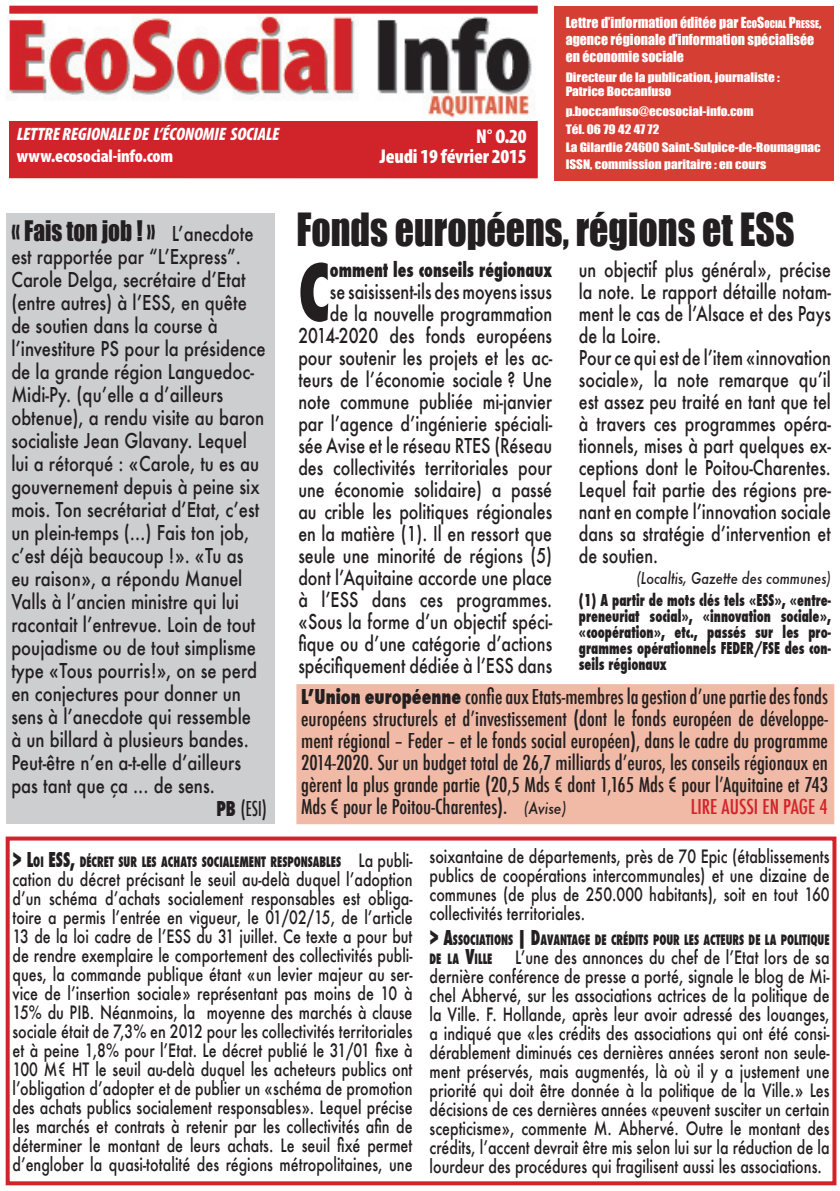
<style>
.page{position:relative;width:840px;height:1191px;background:#fff}
.page>*{position:absolute;margin:0;border:0;box-sizing:border-box;transform-origin:0 0}
.t1{font:800 condensed 76px "Futura";color:#231f20;scale:.82 1}
.t2{font:42px "Impact";color:#231f20;scale:.9 1}
.t3{font:500 20px/22px "Futura";color:#231f20;text-align:right;scale:.8 1}
.t4{font:500 20px "Futura";color:#231f20;scale:.83 1}
.t5{font:500 condensed 20px/22px "Futura";color:#231f20;text-align:justify}
.t6{font:900 condensed 20px/20px "Myriad Pro";letter-spacing:-.01em;color:#fff;text-align:right}
.t7{font:500 condensed 20px "Futura";color:#d1232a}
.t8{font:500 condensed 20px "Futura";color:#231f20;scale:.83 1}
.t9{font:800 condensed 19.4px "Futura";color:#231f20;scale:.82 1}
.t10{font:500 18px/19px "Futura";color:#231f20;text-align:justify;scale:.79 1}
.t11{font:italic 900 condensed 18px "Myriad Pro";letter-spacing:-.01em;color:#fff}
.t12{font:900 condensed 18px "Myriad Pro";letter-spacing:-.01em;color:#fff}
.t13{font:800 condensed 16px/16px "Futura";color:#231f20;text-align:justify;scale:.8 1}
.t14{font:italic 500 16px "Futura";color:#231f20;scale:.8 1}
.t15{font:800 condensed 14px/19px "Futura";color:#231f20;scale:.79 1}
.t16{font:14px/16.8px "Impact";color:#fff}
.t17{font:12px/17.6px "Impact";color:#fff;scale:1.1 1}
.s1{font-size:9.8px}
.s2{font-size:26px}
.s3{font-family:"Futura";font-weight:500;font-size:20px}
.s4{font-weight:800}
.s5{font-style:italic;font-stretch:normal;font-size:16px}
.s6{font-size:20px}
</style>
<div class="page">
<div style="left:9px;top:121px;width:528px;height:57px;background:#d1232a"></div>
<div style="left:9px;top:6px;width:528px;height:8px;background:#d1232a"></div>
<img style="left:7px;top:14px;width:527px;height:106px">
<div style="left:6px;top:213px;width:268px;height:610px;background:#cdced0"></div>
<div style="left:296px;top:684px;width:537px;height:140px;background:#f0baa6"></div>
<div style="left:6px;top:836px;width:830px;height:349px;border:4px solid #d1232a"></div>
<div style="left:554px;top:6px;width:279px;height:174px;background:#d53f33"></div>
<p class="t11" style="left:17px;top:122px;width:264px">LETTRE REGIONALE DE L’ÉCONOMIE SOCIALE</p>
<p class="t12" style="left:17px;top:144px;width:158px">www.ecosocial-info.com</p>
<p class="t6" style="left:379px;top:126px;width:148px">N° O.20<br>Jeudi 19 février 2015</p>
<p class="t16" style="left:565px;top:14px;width:257px">Lettre d’information éditée par E<span class="s1">co</span>S<span class="s1">ocial</span> P<span class="s1">resse</span>, agence régionale d’information spécialisée en économie sociale</p>
<p class="t17" style="left:565px;top:70px;width:196px;line-height:14.4px">Directeur de la publication, journaliste :<br>Patrice Boccanfuso</p>
<p class="t17" style="left:565px;top:103px;width:233px">p.boccanfuso@ecosocial-info.com<br>Tél. 06 79 42 47 72<br>La Gilardie 24600 Saint-Sulpice-de-Roumagnac ISSN, commission paritaire : en cours</p>
<h2 class="t2" style="left:11px;top:204px;width:871px"><span class="s2">« Fais ton job ! »</span> <span class="s3">L’anecdote</span> Fonds européens, régions et ESS</h2>
<p class="t4" style="left:11px;top:243px;width:278px">est rapportée par “L’Express”.</p>
<p class="t4" style="left:11px;top:266px;width:283px">Carole Delga, secrétaire d’Etat</p>
<p class="t4" style="left:11px;top:289px;width:285px">(entre autres) à l’ESS, en quête</p>
<p class="t4" style="left:11px;top:312px;width:250px">de soutien dans la course à</p>
<p class="t4" style="left:11px;top:335px;width:307px">l’investiture PS pour la présidence</p>
<p class="t4" style="left:11px;top:358px;width:294px">de la grande région Languedoc-</p>
<p class="t4" style="left:11px;top:381px;width:257px">Midi-Py. (qu’elle a d’ailleurs</p>
<p class="t4" style="left:11px;top:404px;width:306px">obtenue), a rendu visite au baron</p>
<p class="t4" style="left:11px;top:427px;width:285px">socialiste Jean Glavany. Lequel</p>
<p class="t4" style="left:11px;top:450px;width:300px">lui a rétorqué : «Carole, tu es au</p>
<p class="t4" style="left:11px;top:473px;width:300px">gouvernement depuis à pei-ne six</p>
<p class="t4" style="left:11px;top:496px;width:300px">mois. Ton secrétariat d’Etat, c’est</p>
<p class="t4" style="left:11px;top:519px;width:288px">un plein-temps (…) Fais ton job,</p>
<p class="t4" style="left:11px;top:542px;width:281px">c’est déjà beaucoup !». «Tu as</p>
<p class="t4" style="left:11px;top:565px;width:279px">eu raison», a répondu Manuel</p>
<p class="t4" style="left:11px;top:588px;width:275px">Valls à l’ancien ministre qui lui</p>
<p class="t4" style="left:11px;top:611px;width:295px">racontait l’entrevue. Loin de tout</p>
<p class="t4" style="left:11px;top:634px;width:296px">poujadisme ou de tout simplisme</p>
<p class="t4" style="left:11px;top:657px;width:297px">type «Tous pourris!», on se perd</p>
<p class="t4" style="left:11px;top:680px;width:278px">en conjectures pour donner un</p>
<p class="t4" style="left:11px;top:703px;width:290px">sens à l’anecdote qui ressemble</p>
<p class="t4" style="left:11px;top:726px;width:287px">à un billard à plusieurs bandes.</p>
<p class="t4" style="left:11px;top:749px;width:278px">Peut-être n’en a-t-elle d’ailleurs</p>
<p class="t4" style="left:11px;top:772px;width:246px">pas tant que ça ... de sens.</p>
<p class="t8" style="left:216px;top:796px;width:62px"><span class="s4">PB</span> (ESI)</p>
<p class="t3" style="left:578px;top:258px;width:316px;text-align:left">un objectif plus général», précise la note. Le rapport détaille notam&shy;ment le cas de l’Alsace et des Pays de la Loire.<br>Pour ce qui est de l’item «innovation sociale», la note remarque qu’il est assez peu traité en tant que tel à travers ces programmes opéra&shy;tionnels, mises à part quelques ex&shy;ceptions dont le Poitou-Charentes.<br>Lequel fait partie des régions pre&shy;nant en compte l’innovation sociale dans sa stratégie d’intervention et de soutien.</p>
<p class="t14" style="left:636px;top:567px;width:244px">(Localtis, Gazette des communes)</p>
<p class="t13" style="left:578px;top:592px;width:316px">(1) A partir de mots clés tels «ESS», «entre&shy;preneuriat social», «innovation sociale», «coopération», etc., passés sur les pro&shy;grammes opérationnels FEDER/FSE des con&shy;seils régionaux</p>
<h1 class="t1" style="left:298px;top:241px;width:40px">C</h1>
<p class="t9" style="left:330px;top:256px;width:272px">omment les conseils régionaux</p>
<p class="t3" style="left:298px;top:280px;width:318px">se saisissent-ils des moyens issus<br>de la nouvelle programmation 2014-2020 des fonds européens pour soutenir les projets et les ac&shy;teurs de l’économie sociale ? Une note commune publiée mi-janvier par l’agence d’ingénierie spéciali&shy;sée Avise et le réseau RTES (Réseau des collectivités territoriales pour une économie solidaire) a passé au crible les politiques régionales en la matière (1). Il en ressort que seule une minorité de régions (5) dont l’Aquitaine accorde une place à l’ESS dans ces programmes. «Sous la forme d’un objectif spéci&shy;fique ou d’une catégorie d’actions spécifiquement dédiée à l’ESS dans</p>
<p class="t5" style="left:301px;top:685px;width:528px"><span class="s4">L’Union européenne</span> confie aux Etats-membres la gestion d’une partie des fonds européens structurels et d’investissement (dont le fonds européen de développe&shy;ment régional – Feder – et le fonds social européen), dans le cadre du programme 2014-2020. Sur un budget total de 26,7 milliards d’euros, les conseils régionaux en gèrent la plus grande partie (20,5 Mds € dont 1,165 Mds € pour l’Aquitaine et 743<br>Mds € pour le Poitou-Charentes). <span class="s5">(Avise)</span></p>
<p class="t7" style="left:690px;top:793px;width:138px">LIRE AUSSI EN PAGE 4</p>
<p class="t10" style="left:13px;top:850px;width:507px;text-indent:345px">La publi&shy;cation du décret précisant le seuil au-delà duquel l’adoption d’un schéma d’achats socialement responsables est obliga&shy;toire a permis l’entrée en vigueur, le 01/02/15, de l’article 13 de la loi cadre de l’ESS du 31 juillet. Ce texte a pour but de rendre exemplaire le comportement des collectivités publi&shy;ques, la commande publique étant «un levier majeur au ser&shy;vice de l’insertion sociale» représen-tant pas moins de 10 à 15% du PIB. Néanmoins, la moyenne des marchés à clause sociale était de 7,3% en 2012 pour les collectivités territoriales et à peine 1,8% pour l’Etat. Le décret pu- blié le 31/01 fixe à 100 M€ HT le seuil au-delà duquel les acheteurs publics ont l’obligation d’adopter et de publier un «schéma de promotion des achats publics socialement responsables». Lequel précise les marchés et contrats à retenir par les collectivités afin de déterminer le montant de leurs achats. Le seuil fixé permet d’englober la quasi-totalité des régions métropolitaines, une</p>
<p class="t10" style="left:429px;top:847px;width:507px">soixantaine de départements, près de 70 Epic (établissements publics de coopérations intercommunales) et une dizaine de communes (de plus de 250.000 habitants), soit en tout 160 collectivités territoriales.</p>
<p class="t15" style="left:13px;top:852px;width:404px"><span class="s6">&gt; L</span>oi <span class="s6">ESS,</span> décret sur les achats socialement responsables</p>
<p class="t15" style="left:429px;top:930px;width:506px"><span class="s6">&gt; A</span>ssociations <span class="s6">| D</span>avantage de crédits pour les acteurs de la politique de la <span class="s6">V</span>ille</p>
<p class="t10" style="left:429px;top:947px;width:507px;text-indent:86px">L’une des annonces du chef de l’Etat lors de sa dernière conférence de presse a porté, signale le blog de Mi&shy;chel Abhervé, sur les associations actrices de la politique de la Ville. F. Hollande, après leur avoir adres-sé des louanges, a indiqué que «les crédits des associations qui ont été consi&shy;dérablement diminués ces dernières années seront non seule&shy;ment préservés, mais augmentés, là où il y a justement une priorité qui doit être donnée à la politique de la Ville.» Les décisions de ces dernières années «peuvent susciter un certain scepticisme», commente M. Abhervé. Outre le montant des crédits, l’accent devrait être mis selon lui sur la réduction de la lourdeur des procédures qui fragilisent aussi les associations.</p>
</div>
